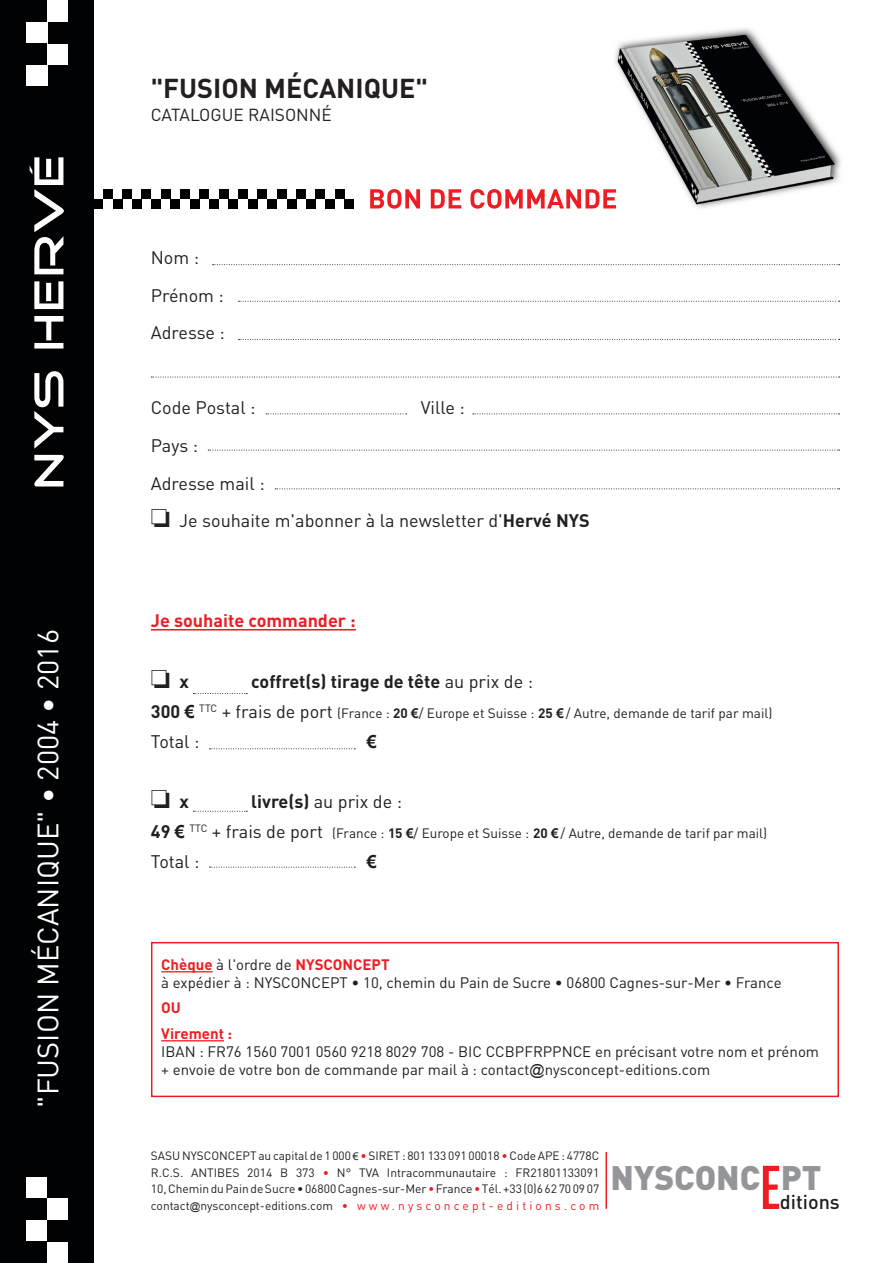
<style>
.page{position:relative;width:893px;height:1263px;background:#fff}
.page>*{position:absolute;margin:0;border:0;box-sizing:border-box;transform-origin:0 0}
.t1{font:900 33.6px "DIN";color:#939598}
.t2{font:29.1px "DIN";color:#fff}
.t3{font:700 27px "DIN";color:#231f20}
.t4{font:500 19.8px "DIN";color:#231f20}
.t5{font:18px "DIN";color:#231f20}
.t6{font:700 18px "DIN";color:#231f20}
.t7{font:700 18px "DIN";color:#ee1d23}
.t8{font:700 18px "Arial";color:#231f20}
.t9{font:17.25px "DIN";color:#231f20}
.t10{font:15px "DIN";color:#231f20}
.t11{font:700 15px "DIN";color:#ee1d23}
.t12{font:13.5px "DIN";color:#231f20}
.t13{font:12px "DIN";color:#231f20}
.s1{font-weight:700}
.s2{font-weight:400}
.s3{font-weight:700;font-size:18px}
.s4{font-family:"Arial";font-weight:700;font-size:18px}
.s5{font-size:18px}
.s6{font-family:"Arial";font-weight:700}
.s7{font-weight:400;color:#231f20}
.s8{font-family:"Arial"}
.s9{font-family:"Arial";font-size:10.5px}
.s10{color:#ee1d23}
.s11{color:#fff}
</style>
<div class="page">
<img style="left:615px;top:28px;width:226px;height:180px">
<div style="left:10px;top:86px;width:61px;height:1091px;background:#010203"></div>
<hr style="left:151px;top:629px;width:205px;height:1px;background:#ee1d23">
<hr style="left:161px;top:971px;width:52px;height:1px;background:#ee1d23">
<hr style="left:161px;top:1040px;width:63px;height:1px;background:#ee1d23">
<svg style="left:370px;top:189px;width:246px;height:20px"></svg>
<div style="left:25px;top:1198px;width:22px;height:22px;background:#010203"></div>
<div style="left:26px;top:43px;width:21px;height:22px;background:#010203"></div>
<div style="left:47px;top:1176px;width:21px;height:22px;background:#010203"></div>
<div style="left:48px;top:65px;width:22px;height:22px;background:#010203"></div>
<div style="left:25px;top:1241px;width:22px;height:22px;background:#010203"></div>
<div style="left:26px;top:0;width:21px;height:22px;background:#010203"></div>
<div style="left:47px;top:1220px;width:21px;height:21px;background:#010203"></div>
<div style="left:48px;top:22px;width:22px;height:21px;background:#010203"></div>
<div style="left:0;top:0;width:25px;height:1263px;background:#010203"></div>
<div style="left:68px;top:0;width:26px;height:1263px;background:#010203"></div>
<svg style="left:30px;top:157px;width:34px;height:329px"></svg>
<div style="left:113px;top:199px;width:9px;height:10px;background:#010203"></div>
<div style="left:122px;top:189px;width:10px;height:10px;background:#010203"></div>
<div style="left:94px;top:199px;width:9px;height:10px;background:#010203"></div>
<div style="left:103px;top:189px;width:10px;height:10px;background:#010203"></div>
<div style="left:151px;top:199px;width:10px;height:10px;background:#010203"></div>
<div style="left:161px;top:189px;width:10px;height:10px;background:#010203"></div>
<div style="left:132px;top:199px;width:10px;height:10px;background:#010203"></div>
<div style="left:142px;top:189px;width:9px;height:10px;background:#010203"></div>
<div style="left:190px;top:199px;width:9px;height:10px;background:#010203"></div>
<div style="left:199px;top:189px;width:10px;height:10px;background:#010203"></div>
<div style="left:171px;top:199px;width:9px;height:10px;background:#010203"></div>
<div style="left:180px;top:189px;width:10px;height:10px;background:#010203"></div>
<div style="left:228px;top:199px;width:10px;height:10px;background:#010203"></div>
<div style="left:238px;top:189px;width:10px;height:10px;background:#010203"></div>
<div style="left:209px;top:199px;width:10px;height:10px;background:#010203"></div>
<div style="left:219px;top:189px;width:9px;height:10px;background:#010203"></div>
<div style="left:267px;top:199px;width:10px;height:10px;background:#010203"></div>
<div style="left:277px;top:189px;width:9px;height:10px;background:#010203"></div>
<div style="left:248px;top:199px;width:10px;height:10px;background:#010203"></div>
<div style="left:258px;top:189px;width:9px;height:10px;background:#010203"></div>
<div style="left:306px;top:199px;width:10px;height:10px;background:#010203"></div>
<div style="left:316px;top:189px;width:9px;height:10px;background:#010203"></div>
<div style="left:287px;top:199px;width:9px;height:10px;background:#010203"></div>
<div style="left:296px;top:189px;width:10px;height:10px;background:#010203"></div>
<div style="left:345px;top:199px;width:9px;height:10px;background:#010203"></div>
<div style="left:325px;top:199px;width:10px;height:10px;background:#010203"></div>
<div style="left:335px;top:189px;width:10px;height:10px;background:#010203"></div>
<svg style="left:213px;top:264px;width:627px;height:1px"></svg>
<svg style="left:238px;top:301px;width:602px;height:1px"></svg>
<svg style="left:238px;top:339px;width:602px;height:1px"></svg>
<svg style="left:151px;top:377px;width:689px;height:1px"></svg>
<svg style="left:266px;top:414px;width:141px;height:1px"></svg>
<svg style="left:208px;top:450px;width:632px;height:1px"></svg>
<svg style="left:275px;top:488px;width:565px;height:1px"></svg>
<svg style="left:193px;top:811px;width:54px;height:1px"></svg>
<svg style="left:193px;top:693px;width:54px;height:1px"></svg>
<svg style="left:210px;top:748px;width:145px;height:1px"></svg>
<svg style="left:210px;top:867px;width:145px;height:1px"></svg>
<svg style="left:473px;top:414px;width:367px;height:1px"></svg>
<hr style="left:605px;top:1152px;width:2px;height:57px;background:#ee1d23">
<svg style="left:763px;top:1166px;width:16px;height:43px"></svg>
<div style="left:151px;top:942px;width:688px;height:155px;border:2px solid #ee1d23"></div>
<p class="t2" style="left:30px;top:1108px;width:480px;rotate:-90deg">"FUSION MÉCANIQUE" • 2004 • 2016</p>
<p class="t3" style="left:151px;top:71px;width:279px">"FUSION MÉCANIQUE"</p>
<p class="t9" style="left:151px;top:104px;width:183px">CATALOGUE RAISONNÉ</p>
<p class="t5" style="left:151px;top:247px;width:50px">Nom :</p>
<p class="t5" style="left:151px;top:284px;width:75px">Prénom :</p>
<p class="t5" style="left:151px;top:322px;width:76px">Adresse :</p>
<p class="t5" style="left:151px;top:397px;width:106px">Code Postal :</p>
<p class="t5" style="left:421px;top:397px;width:45px">Ville :</p>
<p class="t5" style="left:151px;top:434px;width:49px">Pays :</p>
<p class="t5" style="left:151px;top:472px;width:115px">Adresse mail :</p>
<p class="t5" style="left:151px;top:509px;width:440px">❏ Je souhaite m'abonner à la newsletter d'<span class="s1">Hervé NYS</span></p>
<p class="t7" style="left:151px;top:609px;width:206px">Je souhaite commander :</p>
<p class="t6" style="left:151px;top:670px;width:39px">❏ x</p>
<p class="t6" style="left:251px;top:670px;width:283px">coffret(s) tirage de tête <span class="s2">au prix de :</span></p>
<p class="t12" style="left:151px;top:705px;width:623px"><span class="s3">300</span> <span class="s4">€</span> <sup>TTC</sup> <span class="s5">+ frais de port</span> (France : <span class="s1">20</span> <span class="s6">€</span>/ Europe et Suisse : <span class="s1">25</span> <span class="s6">€</span> / Autre, demande de tarif par mail)</p>
<p class="t5" style="left:151px;top:730px;width:50px">Total :</p>
<p class="t8" style="left:367px;top:730px;width:12px">€</p>
<p class="t6" style="left:151px;top:790px;width:39px">❏ x</p>
<p class="t5" style="left:251px;top:790px;width:152px"><span class="s1">livre(s)</span> au prix de :</p>
<p class="t12" style="left:151px;top:825px;width:618px"><span class="s3">49</span> <span class="s4">€</span> <sup>TTC</sup> <span class="s5">+ frais de port</span> (France : <span class="s1">15</span> <span class="s6">€</span>/ Europe et Suisse : <span class="s1">20</span> <span class="s6">€</span> / Autre, demande de tarif par mail)</p>
<p class="t5" style="left:151px;top:850px;width:50px">Total :</p>
<p class="t8" style="left:367px;top:850px;width:12px">€</p>
<p class="t11" style="left:161px;top:954px;width:230px">Chèque <span class="s7">à l'ordre de</span> NYSCONCEPT</p>
<p class="t10" style="left:161px;top:973px;width:622px">à expédier à : NYSCONCEPT • 10, chemin du Pain de Sucre • 06800 Cagnes-sur-Mer • France</p>
<p class="t11" style="left:161px;top:998px;width:21px">OU</p>
<p class="t11" style="left:161px;top:1023px;width:72px">Virement :</p>
<p class="t10" style="left:161px;top:1042px;width:659px">IBAN : FR76 1560 7001 0560 9218 8029 708 - BIC CCBPFRPPNCE en précisant votre nom et prénom</p>
<p class="t10" style="left:161px;top:1060px;width:550px">+ envoie de votre bon de commande par mail à : contact<span class="s8">@</span>nysconcept-editions.com</p>
<p class="t13" style="left:151px;top:1148px;width:450px">SASU NYSCONCEPT au capital de 1 000 <span class="s9">€</span> <span class="s10">•</span> SIRET : 801 133 091 00018 <span class="s10">•</span> Code APE : 4778C</p>
<p class="t13" style="left:151px;top:1165px;width:450px">R.C.S. ANTIBES 2014 B 373 <span class="s10">•</span> N° TVA Intracommunautaire : FR21801133091</p>
<p class="t13" style="left:151px;top:1181px;width:450px">10, Chemin du Pain de Sucre • 06800 Cagnes-sur-Mer <span class="s10">•</span> France <span class="s10">•</span> Tél. +33 (0)6 62 70 09 07</p>
<p class="t13" style="left:151px;top:1198px;width:450px">contact<span class="s9">@</span>nysconcept-editions.com <span class="s10">• w w w . n y s c o n c e p t - e d i t i o n s . c o m</span></p>
<h1 class="t1" style="left:610px;top:1155px;width:213px">NYSCONC<span class="s11">E</span>PT</h1>
<h3 class="t4" style="left:780px;top:1189px;width:62px">ditions</h3>
</div>
